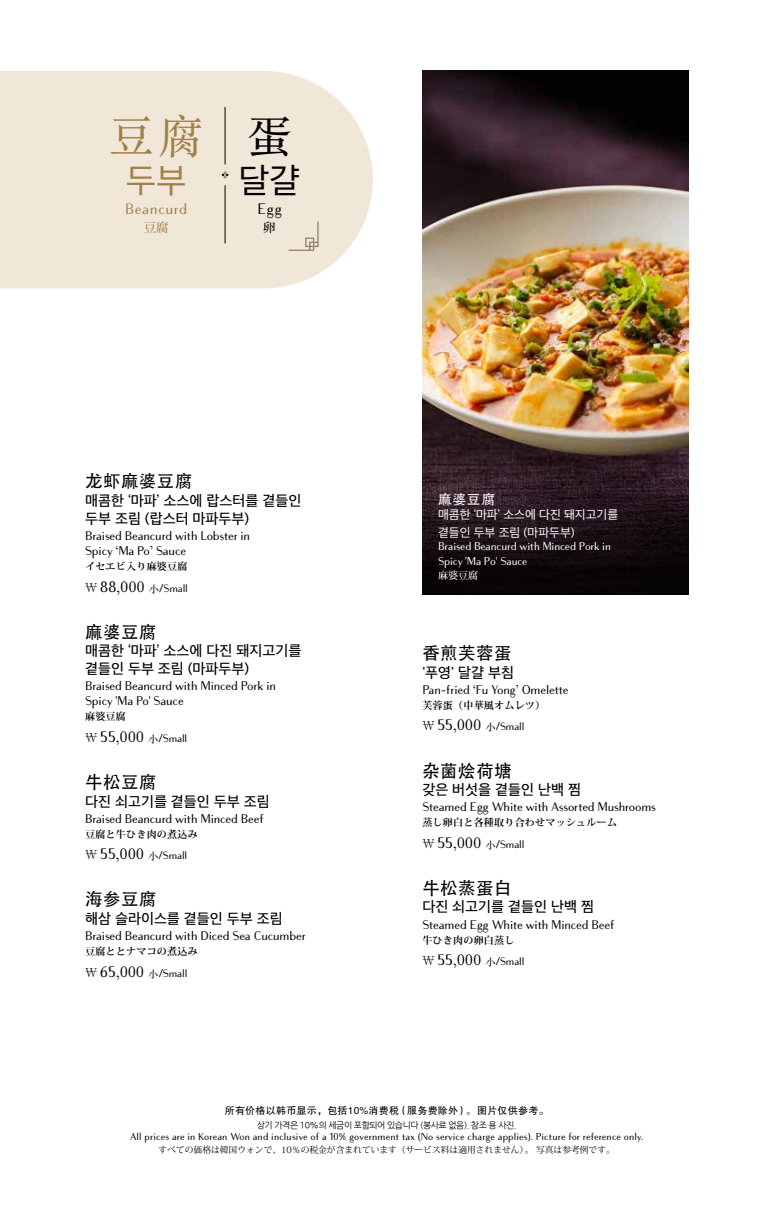
<style>
.page{position:relative;width:759px;height:1205px;background:#fff}
.page>*{position:absolute;margin:0;border:0;box-sizing:border-box;transform-origin:0 0}
.t1{font:45px "ST Songti SC Regular";color:#a18047}
.t2{font:45px "ST Songti SC Regular";color:#000}
.t3{font:35px "Apple SD Gothic Neo";color:#a18047}
.t4{font:35px "Apple SD Gothic Neo";color:#000}
.t5{font:500 17.5px "ST Heiti TC";letter-spacing:.025em;color:#000}
.t6{font:500 15px/18px "Apple SD Gothic Neo";color:#000}
.t7{font:15px "Bodoni Sans Text";letter-spacing:.025em;color:#000}
.t8{font:15px "Bodoni Sans Text";letter-spacing:.05em;color:#a18047}
.t9{font:500 13.75px "ST Heiti TC";color:#fff}
.t10{font:12.5px/15px "Bodoni Sans Text";color:#000}
.t11{font:12.5px/17.5px "Apple SD Gothic Neo";color:#fff}
.t12{font:500 12.5px "Koz Min Pr 6 N";color:#a18047}
.t13{font:500 12.5px "Koz Min Pr 6 N";color:#000}
.t14{font:11.25px/15px "Bodoni Sans Text";color:#fff}
.t15{font:10px "Bodoni Sans Text";letter-spacing:.025em;color:#000}
.t16{font:700 10px "Koz Min Pr 6 N";letter-spacing:.025em;color:#000}
.t17{font:10px "FZHTJW GB1 0";letter-spacing:.025em;color:#000}
.t18{font:500 10px "Koz Min Pr 6 N";color:#fff}
.t19{font:8.75px "Koz Min Pro";color:#000}
.t20{font:8.75px "Nanum Gothic";letter-spacing:-.05em;color:#000}
.s1{font-family:"Adobe Myungjo Std";font-weight:500;font-size:12.5px}
.s2{font-family:"ST Songti TC Regular";font-size:10px}
.s3{font-size:10.62px}
.s4{font-size:8.75px}
</style>
<div class="page">
<div style="left:0;top:71px;width:373px;height:217px;background:#f0e7d8"></div>
<svg style="left:287px;top:220px;width:32px;height:31px"></svg>
<hr style="left:225px;top:106px;width:1px;height:58px;background:#000101">
<hr style="left:225px;top:185px;width:1px;height:58px;background:#000101">
<svg style="left:221px;top:171px;width:7px;height:7px"></svg>
<div style="left:208px;top:71px;width:27px;height:35px;background:#f0e7d8"></div>
<img style="left:422px;top:71px;width:265px;height:403px">
<svg style="left:422px;top:474px;width:265px;height:121px;background:#1c1116"></svg>
<h1 class="t1" style="left:109px;top:108px;width:96px">豆腐</h1>
<h2 class="t3" style="left:126px;top:157px;width:62px">두부</h2>
<p class="t12" style="left:144px;top:220px;width:26px">豆腐</p>
<p class="t8" style="left:125px;top:200px;width:63px">Beancurd</p>
<h1 class="t2" style="left:247px;top:108px;width:46px">蛋</h1>
<h2 class="t4" style="left:239px;top:157px;width:62px">달걀</h2>
<p class="t13" style="left:263px;top:220px;width:14px">卵</p>
<p class="t7" style="left:257px;top:200px;width:26px">Egg</p>
<h3 class="t5" style="left:85px;top:471px;width:109px">龙虾麻婆豆腐</h3>
<p class="t6" style="left:85px;top:490px;width:218px">매콤한 ‘마파’ 소스에 랍스터를 곁들인 두부 조림 (랍스터 마파두부)</p>
<p class="t10" style="left:85px;top:528px;width:166px">Braised Beancurd with Lobster in<br>Spicy ‘Ma Po’ Sauce</p>
<p class="t16" style="left:85px;top:561px;width:104px">イセエビ入り麻婆豆腐</p>
<p class="t7" style="left:85px;top:578px;width:104px"><span class="s1">₩</span> 88,000 <span class="s2">小</span><span class="s3">/Small</span></p>
<h3 class="t5" style="left:85px;top:622px;width:73px">麻婆豆腐</h3>
<p class="t6" style="left:85px;top:640px;width:218px">매콤한 ‘마파’ 소스에 다진 돼지고기를 곁들인 두부 조림 (마파두부)</p>
<p class="t10" style="left:85px;top:679px;width:192px">Braised Beancurd with Minced Pork in<br>Spicy 'Ma Po' Sauce</p>
<p class="t16" style="left:85px;top:711px;width:42px">麻婆豆腐</p>
<p class="t7" style="left:85px;top:728px;width:103px"><span class="s1">₩</span> 55,000 <span class="s2">小</span><span class="s3">/Small</span></p>
<h3 class="t5" style="left:85px;top:772px;width:73px">牛松豆腐</h3>
<p class="t6" style="left:85px;top:791px;width:186px">다진 쇠고기를 곁들인 두부 조림</p>
<p class="t10" style="left:85px;top:811px;width:180px">Braised Beancurd with Minced Beef</p>
<p class="t16" style="left:85px;top:828px;width:114px">豆腐と牛ひき肉の煮込み</p>
<p class="t7" style="left:85px;top:845px;width:103px"><span class="s1">₩</span> 55,000 <span class="s2">小</span><span class="s3">/Small</span></p>
<h3 class="t5" style="left:85px;top:889px;width:73px">海参豆腐</h3>
<p class="t6" style="left:85px;top:908px;width:199px">해삼 슬라이스를 곁들인 두부 조림</p>
<p class="t10" style="left:85px;top:928px;width:222px">Braised Beancurd with Diced Sea Cucumber</p>
<p class="t16" style="left:85px;top:946px;width:114px">豆腐ととナマコの煮込み</p>
<p class="t7" style="left:85px;top:963px;width:104px"><span class="s1">₩</span> 65,000 <span class="s2">小</span><span class="s3">/Small</span></p>
<p class="t9" style="left:438px;top:492px;width:59px">麻婆豆腐</p>
<p class="t11" style="left:438px;top:505px;width:182px">매콤한 ‘마파’ 소스에 다진 돼지고기를 곁들인 두부 조림 (마파두부)</p>
<p class="t14" style="left:438px;top:539px;width:174px">Braised Beancurd with Minced Pork in<br>Spicy 'Ma Po' Sauce</p>
<p class="t18" style="left:438px;top:570px;width:41px">麻婆豆腐</p>
<h3 class="t5" style="left:422px;top:643px;width:91px">香煎芙蓉蛋</h3>
<p class="t6" style="left:422px;top:662px;width:93px">'푸영' 달걀 부침</p>
<p class="t10" style="left:422px;top:682px;width:147px">Pan-fried ‘Fu Yong’ Omelette</p>
<p class="t16" style="left:422px;top:699px;width:124px">芙蓉蛋（中華風オムレツ）</p>
<p class="t7" style="left:422px;top:716px;width:103px"><span class="s1">₩</span> 55,000 <span class="s2">小</span><span class="s3">/Small</span></p>
<h3 class="t5" style="left:422px;top:760px;width:91px">杂菌烩荷塘</h3>
<p class="t6" style="left:422px;top:779px;width:160px">갖은 버섯을 곁들인 난백 찜</p>
<p class="t10" style="left:422px;top:800px;width:235px">Steamed Egg White with Assorted Mushrooms</p>
<p class="t16" style="left:422px;top:817px;width:196px">蒸し卵白と各種取り合わせマッシュルーム</p>
<p class="t7" style="left:422px;top:834px;width:103px"><span class="s1">₩</span> 55,000 <span class="s2">小</span><span class="s3">/Small</span></p>
<h3 class="t5" style="left:422px;top:878px;width:91px">牛松蒸蛋白</h3>
<p class="t6" style="left:422px;top:897px;width:173px">다진 쇠고기를 곁들인 난백 찜</p>
<p class="t10" style="left:422px;top:917px;width:193px">Steamed Egg White with Minced Beef</p>
<p class="t16" style="left:422px;top:934px;width:94px">牛ひき肉の卵白蒸し</p>
<p class="t7" style="left:422px;top:951px;width:103px"><span class="s1">₩</span> 55,000 <span class="s2">小</span><span class="s3">/Small</span></p>
<p class="t17" style="left:225px;top:1105px;width:325px">所有价格以韩币显示，包括10%消费税（服务费除外）<span class="s4">。</span> 图片仅供参考。</p>
<p class="t20" style="left:257px;top:1121px;width:261px">상기 가격은 10%의 세금이 포함되어 있습니다 (봉사료 없음). 참조 용 사진.</p>
<p class="t15" style="left:130px;top:1131px;width:514px">All prices are in Korean Won and inclusive of a 10% government tax (No service charge applies). Picture for reference only.</p>
<p class="t19" style="left:158px;top:1143px;width:457px">すべての価格は韓国ウォンで、10％の税金が含まれています（サービス料は適用されません）。 写真は参考例です。</p>
</div>
